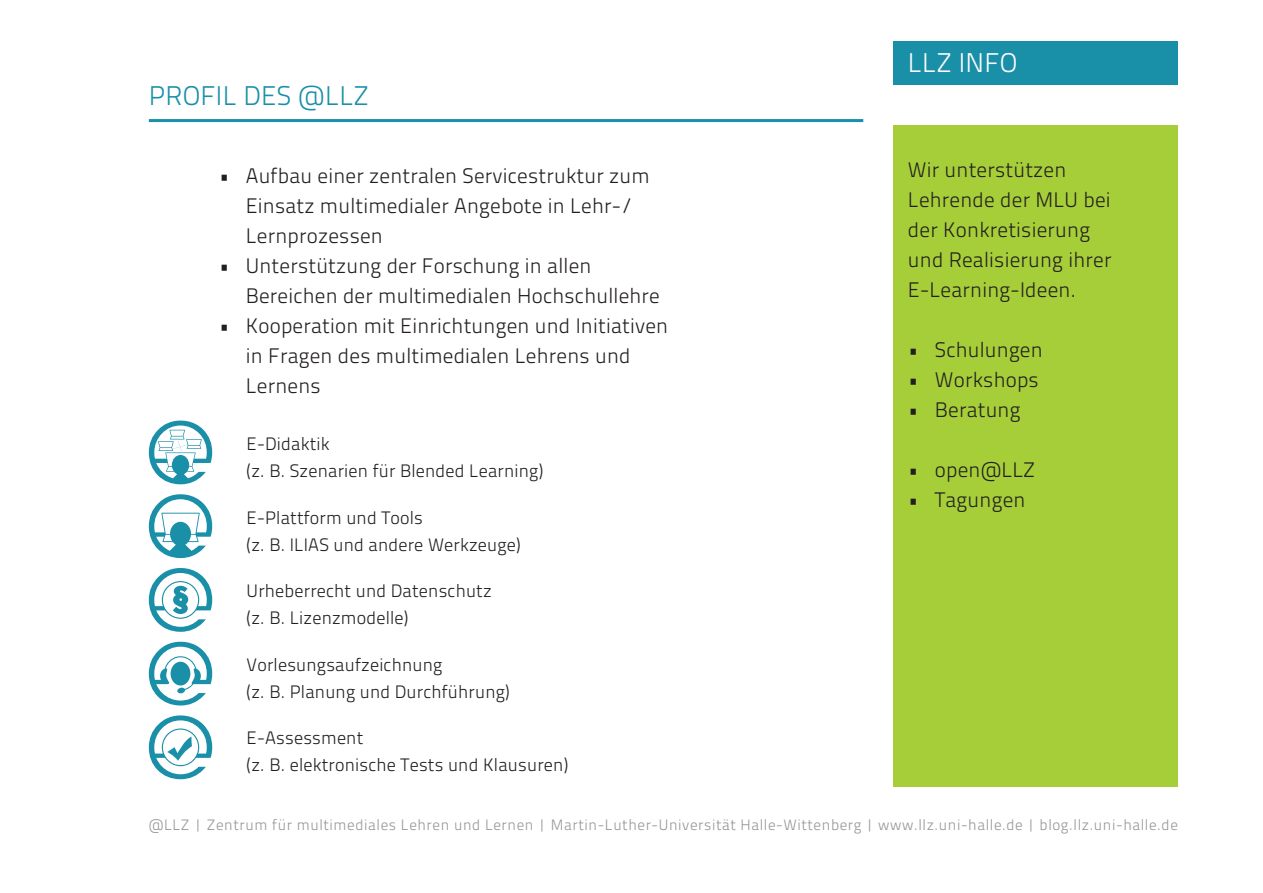
<style>
.page{position:relative;width:1263px;height:893px;background:#fff}
.page>*{position:absolute;margin:0;border:0;box-sizing:border-box;transform-origin:0 0}
.überschrift2{font:27px "Titillium Text 25 L 250 wt";letter-spacing:.01em;color:#198fa8}
.Kategorie-Reiter{font:27px "Titillium Text 25 L 250 wt";letter-spacing:.01em;color:#fff}
.text_groß{font:21px/30px "Titillium Text 25 L 250 wt";letter-spacing:.01em;color:#231f20}
.text{font:18px/27px "Titillium Text 25 L 250 wt";letter-spacing:.01em;color:#231f20}
.t1{font:15px "Titillium Text 25 L 250 wt";letter-spacing:.04em;color:#939598}
</style>
<div class="page">
<div style="left:893px;top:125px;width:285px;height:662px;background:#a6ce39"></div>
<svg style="left:149px;top:421px;width:63px;height:63px"></svg>
<svg style="left:149px;top:642px;width:63px;height:63px"></svg>
<svg style="left:149px;top:568px;width:63px;height:64px"></svg>
<svg style="left:149px;top:715px;width:63px;height:64px"></svg>
<svg style="left:149px;top:494px;width:63px;height:64px"></svg>
<hr style="left:149px;top:119px;width:714px;height:3px;background:#198fa8">
<div style="left:893px;top:41px;width:285px;height:44px;background:#198fa8"></div>
<p class="überschrift2" style="left:149px;top:76px;width:222px">PROFIL DES @LLZ</p>
<p class="text_groß" style="left:246px;top:159px;width:405px;text-indent:-27px">• Aufbau einer zentralen Servicestruktur zum<br>Einsatz multimedialer Angebote in Lehr-/<br>Lernprozessen</p>
<p class="text_groß" style="left:246px;top:249px;width:416px;text-indent:-27px">• Unterstützung der Forschung in allen<br>Bereichen der multimedialen Hochschullehre</p>
<p class="text_groß" style="left:246px;top:309px;width:424px;text-indent:-27px">• Kooperation mit Einrichtungen und Initiativen in Fragen des multimedialen Lehrens und<br>Lernens</p>
<p class="text" style="left:247px;top:430px;width:298px">E-Didaktik<br>(z. B. Szenarien für Blended Learning)</p>
<p class="text" style="left:247px;top:503px;width:276px">E-Plattform und Tools<br>(z. B. ILIAS und andere Werkzeuge)</p>
<p class="text" style="left:247px;top:577px;width:246px">Urheberrecht und Datenschutz (z. B. Lizenzmodelle)</p>
<p class="text" style="left:247px;top:650px;width:265px">Vorlesungsaufzeichnung<br>(z. B. Planung und Durchführung)</p>
<p class="text" style="left:247px;top:724px;width:323px">E-Assessment<br>(z. B. elektronische Tests und Klausuren)</p>
<p class="Kategorie-Reiter" style="left:908px;top:43px;width:111px">LLZ INFO</p>
<p class="text_groß" style="left:908px;top:154px;width:205px">Wir unterstützen<br>Lehrende der MLU bei der Konkretisierung und Realisierung ihrer<br>E-Learning-Ideen.</p>
<p class="text_groß" style="left:908px;top:334px;width:136px">• Schulungen</p>
<p class="text_groß" style="left:908px;top:364px;width:132px">• Workshops</p>
<p class="text_groß" style="left:908px;top:394px;width:114px">• Beratung</p>
<p class="text_groß" style="left:908px;top:454px;width:129px">• open@LLZ</p>
<p class="text_groß" style="left:908px;top:484px;width:119px">• Tagungen</p>
<p class="t1" style="left:149px;top:814px;width:1030px">@LLZ | Zentrum für multimediales Lehren und Lernen | Martin-Luther-Universität Halle-Wittenberg | www.llz.uni-halle.de | blog.llz.uni-halle.de</p>
</div>
